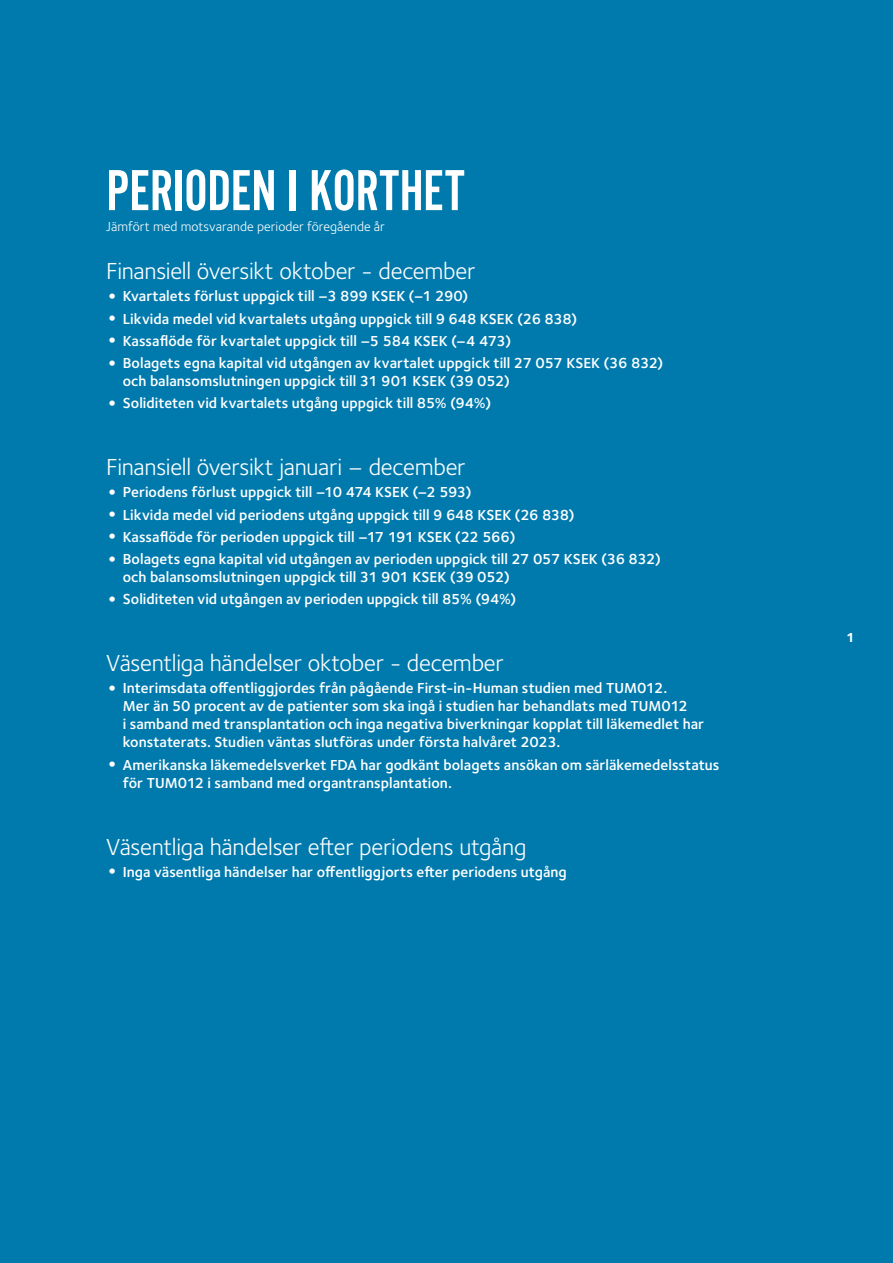
<style>
.page{position:relative;width:893px;height:1263px;background:#007aad}
.page>*{position:absolute;margin:0;border:0;box-sizing:border-box;transform-origin:0 0}
.t1{font:60px "Alternate Got No 2 D";letter-spacing:-.005em;color:#fff}
.t2{font:24px "Foundry Sterling OT3";letter-spacing:-.01em;color:#fff}
.t3{font:600 15px/18px "Foundry Sterling OT3";letter-spacing:.005em;color:#fff}
.t4{font:13.5px "Foundry Sterling OT3";letter-spacing:.005em;color:#fff}
.t5{font:700 13.5px "Foundry Sterling OT3";color:#fff}
.s1{font-size:25.5px}
</style>
<div class="page">
<h1 class="t1" style="left:106px;top:159px;width:360px">PERIODEN I KORTHET</h1>
<p class="t4" style="left:106px;top:217px;width:280px">Jämfört med motsvarande perioder föregående år</p>
<h2 class="t2" style="left:106px;top:254px;width:371px">Finansiell översikt oktober - december</h2>
<p class="t3" style="left:106px;top:286px;width:364px"><span class="s1">•</span> Kvartalets förlust uppgick till –3 899 KSEK (–1 290)</p>
<p class="t3" style="left:106px;top:309px;width:473px"><span class="s1">•</span> Likvida medel vid kvartalets utgång uppgick till 9 648 KSEK (26 838)</p>
<p class="t3" style="left:106px;top:331px;width:406px"><span class="s1">•</span> Kassaflöde för kvartalet uppgick till –5 584 KSEK (–4 473)</p>
<p class="t3" style="left:123px;top:353px;width:542px;text-indent:-16px"><span class="s1">•</span> Bolagets egna kapital vid utgången av kvartalet uppgick till 27 057 KSEK (36 832) och balansomslutningen uppgick till 31 901 KSEK (39 052)</p>
<p class="t3" style="left:106px;top:393px;width:386px"><span class="s1">•</span> Soliditeten vid kvartalets utgång uppgick till 85% (94%)</p>
<h2 class="t2" style="left:106px;top:450px;width:361px">Finansiell översikt januari – december</h2>
<p class="t3" style="left:106px;top:482px;width:367px"><span class="s1">•</span> Periodens förlust uppgick till –10 474 KSEK (–2 593)</p>
<p class="t3" style="left:106px;top:505px;width:470px"><span class="s1">•</span> Likvida medel vid periodens utgång uppgick till 9 648 KSEK (26 838)</p>
<p class="t3" style="left:106px;top:527px;width:411px"><span class="s1">•</span> Kassaflöde för perioden uppgick till –17 191 KSEK (22 566)</p>
<p class="t3" style="left:123px;top:549px;width:540px;text-indent:-16px"><span class="s1">•</span> Bolagets egna kapital vid utgången av perioden uppgick till 27 057 KSEK (36 832) och balansomslutningen uppgick till 31 901 KSEK (39 052)</p>
<p class="t3" style="left:106px;top:589px;width:412px"><span class="s1">•</span> Soliditeten vid utgången av perioden uppgick till 85% (94%)</p>
<h2 class="t2" style="left:106px;top:646px;width:399px">Väsentliga händelser oktober - december</h2>
<p class="t3" style="left:123px;top:678px;width:583px;text-indent:-16px"><span class="s1">•</span> Interimsdata offentliggjordes från pågående First-in-Human studien med TUM012.<br>Mer än 50 procent av de patienter som ska ingå i studien har behandlats med TUM012<br>i samband med transplantation och inga negativa biverkningar kopplat till läkemedlet har konstaterats. Studien väntas slutföras under första halvåret 2023.</p>
<p class="t3" style="left:123px;top:755px;width:598px;text-indent:-16px"><span class="s1">•</span> Amerikanska läkemedelsverket FDA har godkänt bolagets ansökan om särläkemedelsstatus för TUM012 i samband med organtransplantation.</p>
<h2 class="t2" style="left:106px;top:829px;width:422px">Väsentliga händelser efter periodens utgång</h2>
<p class="t3" style="left:106px;top:862px;width:462px"><span class="s1">•</span> Inga väsentliga händelser har offentliggjorts efter periodens utgång</p>
<p class="t5" style="left:846px;top:626px;width:10px">1</p>
</div>
